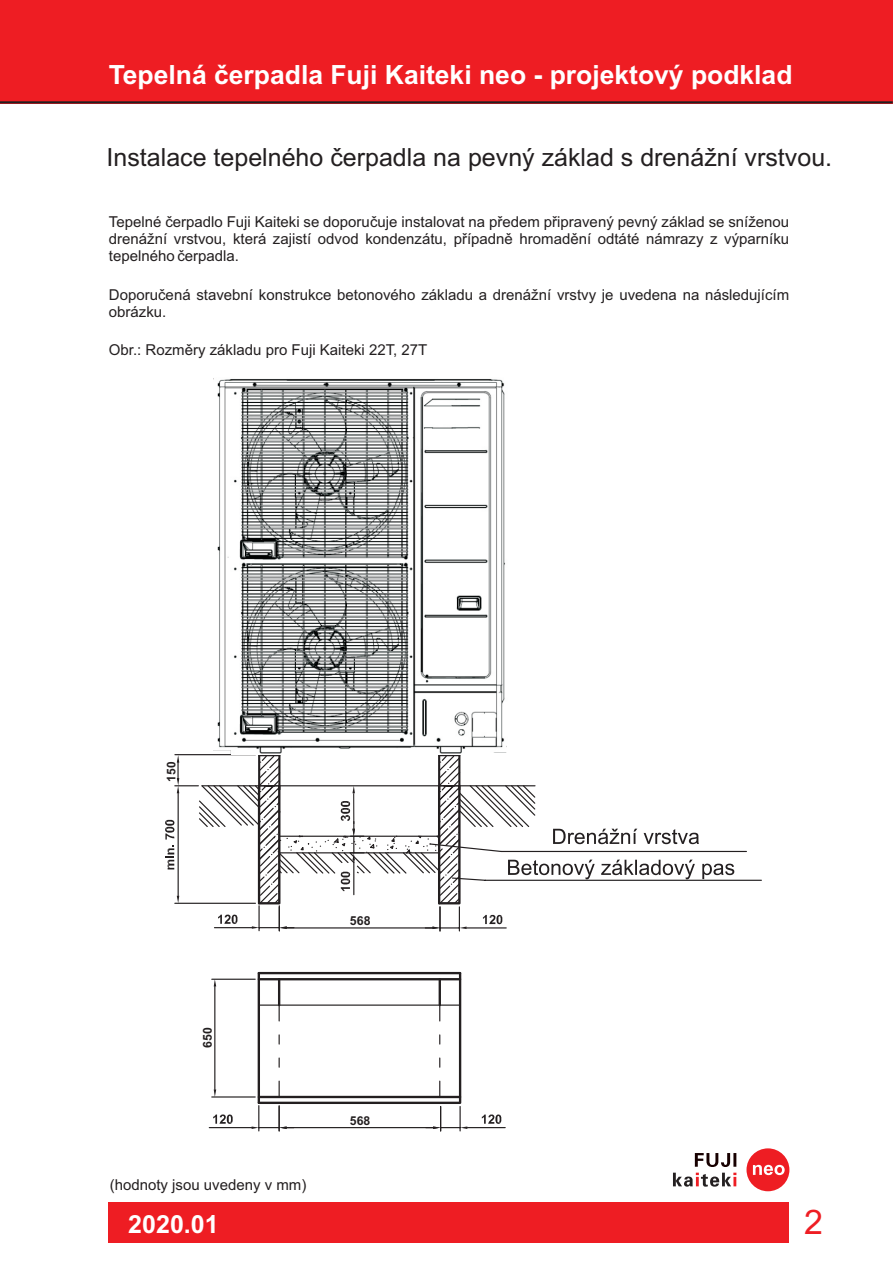
<style>
.page{position:relative;width:893px;height:1263px;background:#fff}
.page>*{position:absolute;margin:0;border:0;box-sizing:border-box;transform-origin:0 0}
.t1{font:33.9px "Arial";color:#ee1d23}
.t2{font:700 26.55px "Arial";color:#fff}
.t3{font:25.05px "Arial";color:#231f20}
.t4{font:700 25.05px "Arial";color:#fff}
.t5{font:15px/16.8px "Arial";color:#231f20;text-align:justify}
.t6{font:700 12.45px "Arial";color:#231f20}
.t7{font:700 12.3px "Arial";color:#231f20}
.t8{font:700 12px "Arial";color:#231f20}
</style>
<div class="page">
<hr style="left:175px;top:754px;width:81px;height:1px;background:#231f20">
<svg style="left:165px;top:755px;width:597px;height:176px"></svg>
<hr style="left:353px;top:793px;width:1px;height:31px;background:#231f20">
<hr style="left:209px;top:1127px;width:43px;height:1px;background:#231f20">
<svg style="left:213px;top:1114px;width:20px;height:10px"></svg>
<hr style="left:212px;top:979px;width:43px;height:1px;background:#231f20">
<hr style="left:212px;top:1096px;width:43px;height:1px;background:#231f20">
<hr style="left:214px;top:986px;width:1px;height:103px;background:#231f20">
<svg style="left:214px;top:979px;width:2px;height:7px"></svg>
<svg style="left:214px;top:1089px;width:2px;height:8px"></svg>
<hr style="left:467px;top:1127px;width:38px;height:1px;background:#231f20">
<svg style="left:252px;top:971px;width:215px;height:160px"></svg>
<svg style="left:482px;top:1114px;width:19px;height:10px"></svg>
<div style="left:0;top:0;width:893px;height:103px;background:#ee1d23"></div>
<hr style="left:0;top:101px;width:893px;height:2px;background:#231f20">
<div style="left:108px;top:1202px;width:681px;height:41px;background:#ee1d23"></div>
<hr style="left:438px;top:754px;width:2px;height:36px;background:#231f20">
<hr style="left:439px;top:754px;width:21px;height:2px;background:#231f20">
<hr style="left:458px;top:754px;width:2px;height:36px;background:#231f20">
<hr style="left:258px;top:754px;width:2px;height:36px;background:#231f20">
<hr style="left:259px;top:754px;width:21px;height:2px;background:#231f20">
<hr style="left:278px;top:754px;width:2px;height:36px;background:#231f20">
<img style="left:213px;top:378px;width:294px;height:376px">
<svg style="left:695px;top:1153px;width:41px;height:14px"></svg>
<svg style="left:673px;top:1173px;width:63px;height:14px"></svg>
<div style="left:746px;top:1148px;width:43px;height:43px;background:#ee1d23;border-radius:50%"></div>
<svg style="left:753px;top:1165px;width:32px;height:10px"></svg>
<h2 class="t2" style="left:109px;top:64px;width:685px">Tepelná èerpadla Fuji Kaiteki neo - projektový podklad</h2>
<h3 class="t3" style="left:107px;top:147px;width:727px">Instalace tepelného èerpadla na pevný základ s drenážní vrstvou.</h3>
<p class="t5" style="left:109px;top:215px;width:682px">Tepelné èerpadlo Fuji Kaiteki se doporuèuje instalovat na pøedem pøipravený pevný základ se sníženou drenážní vrstvou, která zajistí odvod kondenzátu, pøípadnì hromadìní odtáté námrazy z výparníku tepelného èerpadla.</p>
<p class="t5" style="left:109px;top:288px;width:682px">Doporuèená stavební konstrukce betonového základu a drenážní vrstvy je uvedena na následujícím obrázku.</p>
<p class="t5" style="left:109px;top:342px;width:320px">Obr.: Rozmìry základu pro Fuji Kaiteki 22T, 27T</p>
<p class="t8" style="left:167px;top:781px;width:21px;rotate:-90deg">150</p>
<p class="t7" style="left:203px;top:1048px;width:22px;rotate:-90deg">650</p>
<p class="t6" style="left:350px;top:916px;width:22px">568</p>
<p class="t7" style="left:350px;top:1115px;width:22px">568</p>
<p class="t5" style="left:110px;top:1178px;width:198px">(hodnoty jsou uvedeny v mm)</p>
<h3 class="t4" style="left:128px;top:1214px;width:92px">2020.01</h3>
<h1 class="t1" style="left:804px;top:1209px;width:20px">2</h1>
</div>
